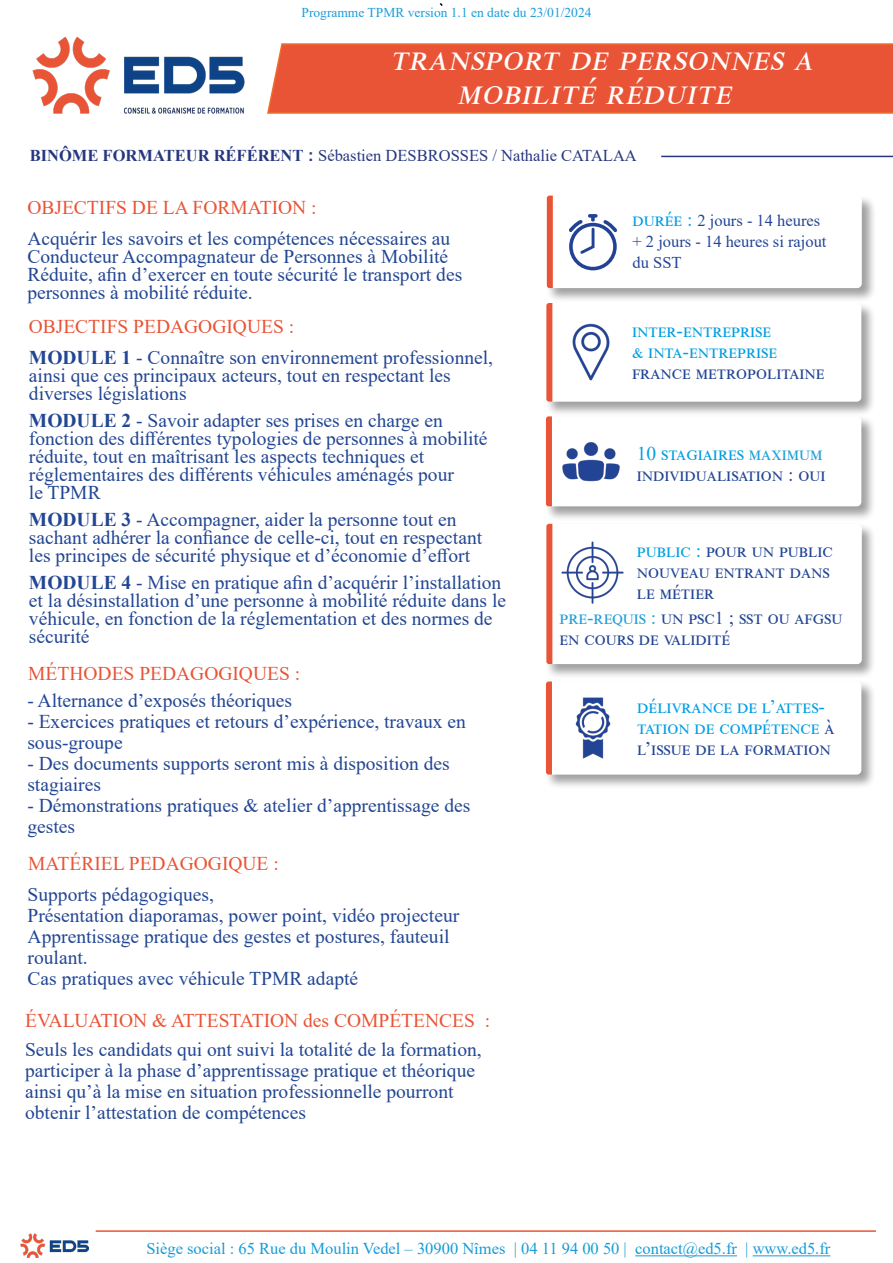
<style>
.page{position:relative;width:893px;height:1263px;background:#fff}
.page>*{position:absolute;margin:0;border:0;box-sizing:border-box;transform-origin:0 0}
.t1{font:italic 36px/34.5px "Times New Roman";color:#fff;text-align:center}
.t2{font:19.5px/18px "Times New Roman";color:#224693}
.t3{font:19.5px/21px "Times New Roman";color:#224594}
.t4{font:19.5px "Times New Roman";color:#e95436}
.t5{font:19.5px/21px "Times New Roman";color:#009fe3}
.t6{font:16.5px "Times New Roman";color:#159cd8}
.t7{font:16.5px "Times New Roman";color:#263780}
.t8{font:16.5px/21px "Times New Roman";color:#224594}
.t9{font:13.5px "Times New Roman";color:#1a9dd9}
.s1{font-weight:700}
.s2{font-family:"Arial";font-weight:700}
.s3{font-size:19.5px;color:#009fe3}
.s4{color:#e95436}
.s5{color:#009fe3}
.s6{color:#249fda}
.s7{color:#224594}
.s8{font-size:18px}
</style>
<div class="page">
<div style="left:544px;top:680px;width:332px;height:109px;background:#000;opacity:.75"></div>
<div style="left:544px;top:522px;width:332px;height:157px;background:#000;opacity:.75"></div>
<div style="left:544px;top:415px;width:332px;height:106px;background:#000;opacity:.75"></div>
<svg style="left:267px;top:43px;width:626px;height:71px;background:#e95839"></svg>
<hr style="left:96px;top:1230px;width:780px;height:2px;background:#e95436">
<hr style="left:661px;top:156px;width:232px;height:1px;background:#263780">
<hr style="left:635px;top:1255px;width:102px;height:1px;background:#159cd8">
<hr style="left:753px;top:1255px;width:77px;height:1px;background:#159cd8">
<div style="left:544px;top:301px;width:332px;height:115px;background:#000;opacity:.75"></div>
<img style="left:32px;top:36px;width:213px;height:77px">
<img style="left:20px;top:1233px;width:68px;height:24px">
<svg style="left:544px;top:415px;width:317px;height:93px"></svg>
<svg style="left:545px;top:522px;width:317px;height:144px"></svg>
<svg style="left:544px;top:680px;width:317px;height:96px"></svg>
<svg style="left:545px;top:302px;width:316px;height:101px"></svg>
<div style="left:545px;top:194px;width:331px;height:108px;background:#000;opacity:.75"></div>
<svg style="left:545px;top:194px;width:317px;height:96px"></svg>
<p class="t9" style="left:301px;top:3px;width:291px">Programme TPMR version 1.1 en date du 23/01/2024</p>
<h1 class="t1" style="left:390px;top:39px;width:434px">TRANSPORT DE PERSONNESA<br>MOBILITÉ RÉDUITE</h1>
<p class="t7" style="left:30px;top:144px;width:609px"><span class="s1">BINÔME FORMATEUR RÉFÉRENT</span> <span class="s2">:</span> Sébastien DESBROSSES / Nathalie CATALAA</p>
<p class="t4" style="left:27px;top:193px;width:291px">OBJECTIFS DE LA FORMATION :</p>
<p class="t2" style="left:27px;top:228px;width:436px">Acquérir les savoirs et les compétences nécessaires au Conducteur Accompagnateur de Personnes à Mobilité Réduite, afin d’exercer en toute sécurité le transport des personnes à mobilité réduite.</p>
<p class="t5" style="left:632px;top:208px;width:22px">Durée</p>
<p class="t8" style="left:632px;top:209px;width:195px;text-indent:55px"><span class="s3">:</span> 2 jours - 14 heures + 2 jours - 14 heures si rajout du SST</p>
<p class="t2" style="left:29px;top:309px;width:466px;line-height:31.8px"><span class="s4">OBJECTIFS PEDAGOGIQUES :<br></span><span class="s1">MODULE 1</span> - Connaître son environnement professionnel,</p>
<p class="t2" style="left:29px;top:366px;width:423px">ainsi que ces principaux acteurs, tout en respectant les diverses législations</p>
<p class="t2" style="left:29px;top:411px;width:460px"><span class="s1">MODULE 2</span> - Savoir adapter ses prises en charge en fonction des différentes typologies de personnes à mobilité réduite, tout en maîtrisant les aspects techniques et réglementaires des différents véhicules aménagés pour<br>le TPMR</p>
<p class="t2" style="left:29px;top:510px;width:455px"><span class="s1">MODULE 3</span> - Accompagner, aider la personne tout en sachant adhérer la confiance de celle-ci, tout en respectant les principes de sécurité physique et d’économie d’effort</p>
<p class="t2" style="left:29px;top:573px;width:479px"><span class="s1">MODULE 4</span> - Mise en pratique afin d’acquérir l’installation et la désinstallation d’une personne à mobilité réduite dans le véhicule, en fonction de la réglementation et des normes de sécurité</p>
<p class="t4" style="left:28px;top:660px;width:273px">MÉTHODES PEDAGOGIQUES :</p>
<p class="t2" style="left:27px;top:691px;width:266px">- Alternance d’exposés théoriques</p>
<p class="t2" style="left:27px;top:710px;width:440px;line-height:21px">- Exercices pratiques et retours d’expérience, travaux en sous-groupe</p>
<p class="t2" style="left:27px;top:752px;width:424px;line-height:21px">- Des documents supports seront mis à disposition des stagiaires</p>
<p class="t2" style="left:27px;top:794px;width:445px;line-height:21px">- Démonstrations pratiques &amp; atelier d’apprentissage des gestes</p>
<p class="t4" style="left:28px;top:849px;width:252px">MATÉRIEL PEDAGOGIQUE :</p>
<p class="t2" style="left:28px;top:883px;width:433px;line-height:21px">Supports pédagogiques,<br>Présentation diaporamas, power point, vidéo projecteur Apprentissage pratique des gestes et postures, fauteuil roulant.<br>Cas pratiques avec véhicule TPMR adapté</p>
<p class="t4" style="left:25px;top:1007px;width:466px">ÉVALUATION &amp; ATTESTATION des COMPÉTENCES :</p>
<p class="t2" style="left:25px;top:1038px;width:458px;line-height:21px">Seuls les candidats qui ont suivi la totalité de la formation, participer à la phase d’apprentissage pratique et théorique ainsi qu’à la mise en situation professionnelle pourront obtenir l’attestation de compétences</p>
<p class="t5" style="left:632px;top:319px;width:147px">INTER-ENTREPRISE &amp; INTA-ENTREPRISE</p>
<p class="t3" style="left:632px;top:361px;width:194px">FRANCE METROPOLITAINE</p>
<p class="t3" style="left:637px;top:442px;width:190px"><span class="s5">10 STAGIAIRES</span> <span class="s6">MAXIMUM<br></span>INDIVIDUALISATION : OUI</p>
<p class="t5" style="left:637px;top:539px;width:81px">PUBLIC : <span class="s7">pour</span></p>
<p class="t3" style="left:752px;top:539px;width:38px">un public</p>
<p class="t3" style="left:637px;top:560px;width:12px">nouveau</p>
<p class="t3" style="left:715px;top:560px;width:11px">entrant</p>
<p class="t3" style="left:790px;top:560px;width:11px">dans</p>
<p class="t3" style="left:637px;top:581px;width:33px">le métier</p>
<p class="t3" style="left:559px;top:607px;width:285px"><span class="s6">PRE-REQUIS :</span> un PSC<span class="s8">1</span> ; SST ou AFGSU en cours</p>
<p class="t3" style="left:639px;top:628px;width:35px">de validité</p>
<p class="t5" style="left:637px;top:695px;width:22px">Délivrance</p>
<p class="t5" style="left:637px;top:695px;width:197px;text-indent:100px">dE L’ATTES-<br>TATION DE COMPÉTENCE <span class="s7">à l’issue</span></p>
<p class="t3" style="left:695px;top:737px;width:60px">delaformation</p>
<p class="t6" style="left:146px;top:1237px;width:685px">Siège social : 65 Rue du Moulin Vedel – 30900 Nîmes | 04 11 94 00 50 | contact@ed5.fr | www.ed5.fr</p>
</div>
